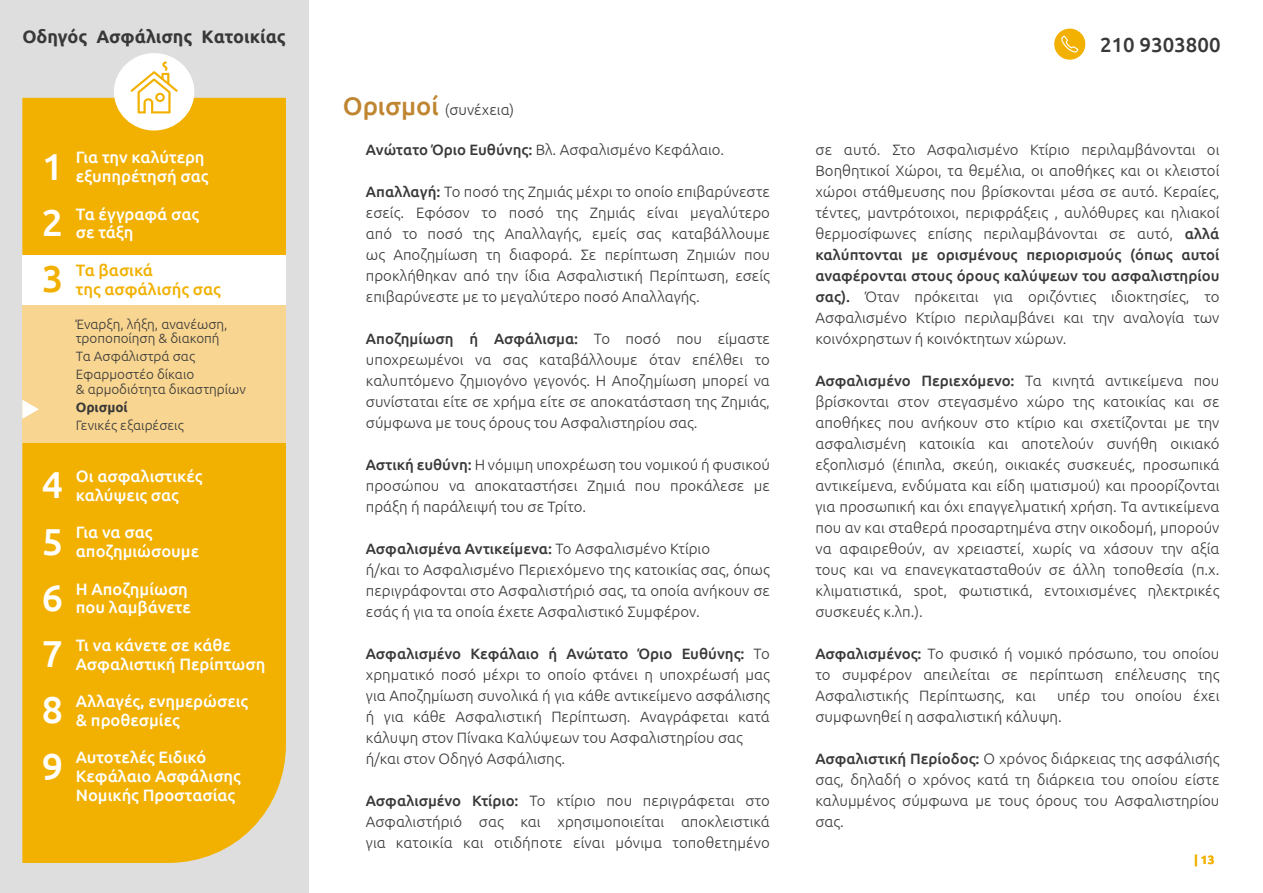
<style>
.page{position:relative;width:1263px;height:893px;background:#fff}
.page>*{position:absolute;margin:0;border:0;box-sizing:border-box;transform-origin:0 0}
.t1{font:500 37.5px/56.2px "Ubuntu";color:#fff}
.t2{font:500 37.5px "Ubuntu";color:#f2b100}
.t3{font:500 20.4px "Ubuntu";color:#383838}
.t4{font:700 18px "Ubuntu";color:#383838}
.t5{font:500 16.5px/18.8px "Ubuntu";color:#fff}
.t6{font:500 16.5px/18.8px "Ubuntu";color:#f2b100}
.t7{font:300 15px/21px "Ubuntu";color:#383838;text-align:justify}
.t8{font:300 13.5px/14.2px "Ubuntu";color:#383838}
.t9{font:700 13.5px "Ubuntu";color:#383838}
.t10{font:700 12px "Ubuntu";color:#f2b100}
.s1{font-weight:500;font-size:25.5px;color:#bf8531}
.s2{font-weight:500}
</style>
<div class="page">
<div style="left:0;top:0;width:308px;height:893px;background:#dedede"></div>
<div style="left:22px;top:98px;width:264px;height:765px;background:#f2b100"></div>
<div style="left:114px;top:53px;width:80px;height:77px;background:#fff;border-radius:50%"></div>
<svg style="left:130px;top:62px;width:48px;height:51px"></svg>
<div style="left:1054px;top:29px;width:31px;height:31px;background:#f2b100;border-radius:50%"></div>
<svg style="left:1061px;top:35px;width:18px;height:18px"></svg>
<div style="left:22px;top:305px;width:264px;height:138px;background:#f8d590"></div>
<div style="left:22px;top:255px;width:264px;height:50px;background:#fff"></div>
<svg style="left:22px;top:400px;width:17px;height:19px"></svg>
<p class="t4" style="left:22px;top:25px;width:265px">Oδηγός Ασφάλισης Kατοικίας</p>
<h2 class="t3" style="left:1100px;top:32px;width:122px">210 9303800</h2>
<h1 class="t1" style="left:42px;top:137px;width:23px">1<br>2</h1>
<h1 class="t2" style="left:42px;top:255px;width:23px">3</h1>
<p class="t5" style="left:76px;top:148px;width:134px">Για την καλύτερη εξυπηρέτησή σας</p>
<p class="t5" style="left:76px;top:204px;width:125px">Τα έγγραφά σας σε τάξη</p>
<p class="t6" style="left:76px;top:260px;width:146px">Τα βασικά<br>της ασφάλισής σας</p>
<p class="t8" style="left:76px;top:317px;width:153px">Έναρξη, λήξη, ανανέωση, τροποποίηση &amp; διακοπή</p>
<p class="t8" style="left:76px;top:347px;width:121px;line-height:18px">Τα Ασφάλιστρά σας<br>Εφαρμοστέο δίκαιο</p>
<p class="t8" style="left:76px;top:381px;width:172px">&amp; αρμοδιότητα δικαστηρίων</p>
<p class="t9" style="left:76px;top:399px;width:53px">Ορισμοί</p>
<p class="t8" style="left:76px;top:417px;width:109px">Γενικές εξαιρέσεις</p>
<h1 class="t1" style="left:42px;top:456px;width:23px;text-align:justify">4<br>5<br>6<br>7<br>8<br>9</h1>
<p class="t5" style="left:76px;top:466px;width:128px">Οι ασφαλιστικές καλύψεις σας</p>
<p class="t5" style="left:76px;top:523px;width:125px">Για να σας αποζημιώσουμε</p>
<p class="t5" style="left:76px;top:579px;width:116px">Η Aποζημίωση που λαμβάνετε</p>
<p class="t5" style="left:76px;top:635px;width:191px">Τι να κάνετε σε κάθε<br>Ασφαλιστική Περίπτωση</p>
<p class="t5" style="left:76px;top:691px;width:174px">Αλλαγές, ενημερώσεις &amp; προθεσμίες</p>
<p class="t5" style="left:76px;top:748px;width:166px">Αυτοτελές Ειδικό<br>Κεφάλαιο Ασφάλισης<br>Νομικής Προστασίας</p>
<p class="t7" style="left:343px;top:98px;width:173px"><span class="s1">Ορισμοί</span> (συνέχεια)</p>
<p class="t7" style="left:366px;top:139px;width:360px"><span class="s2">Ανώτατο Όριο Ευθύνης:</span> Βλ. Ασφαλισμένο Κεφάλαιο.</p>
<p class="t7" style="left:366px;top:181px;width:405px"><span class="s2">Απαλλαγή:</span> Το ποσό της Ζημιάς μέχρι το οποίο επιβαρύνεστε εσείς. Εφόσον το ποσό της Ζημιάς είναι μεγαλύτερο από το ποσό της Απαλλαγής, εμείς σας καταβάλλουμε ως Αποζημίωση τη διαφορά. Σε περίπτωση Ζημιών που προκλήθηκαν από την ίδια Ασφαλιστική Περίπτωση, εσείς επιβαρύνεστε με το μεγαλύτερο ποσό Απαλλαγής.</p>
<p class="t7" style="left:366px;top:328px;width:405px"><span class="s2">Αποζημίωση ή Ασφάλισμα:</span> Το ποσό που είμαστε υποχρεωμένοι να σας καταβάλλουμε όταν επέλθει το καλυπτόμενο ζημιογόνο γεγονός. Η Αποζημίωση μπορεί να συνίσταται είτε σε χρήμα είτε σε αποκατάσταση της Ζημιάς, σύμφωνα με τους όρους του Ασφαλιστηρίου σας.</p>
<p class="t7" style="left:366px;top:454px;width:405px"><span class="s2">Αστική ευθύνη:</span> Η νόμιμη υποχρέωση του νομικού ή φυσικού προσώπου να αποκαταστήσει Ζημιά που προκάλεσε με πράξη ή παράλειψή του σε Τρίτο.</p>
<p class="t7" style="left:366px;top:538px;width:405px;text-align:left"><span class="s2">Ασφαλισμένα Αντικείμενα:</span> Το Ασφαλισμένο Κτίριο<br>ή/και το Ασφαλισμένο Περιεχόμενο της κατοικίας σας, όπως περιγράφονται στο Ασφαλιστήριό σας, τα οποία ανήκουν σε εσάς ή για τα οποία έχετε Ασφαλιστικό Συμφέρον.</p>
<p class="t7" style="left:366px;top:643px;width:405px;text-align:left"><span class="s2">Ασφαλισμένο Κεφάλαιο ή Ανώτατο Όριο Ευθύνης:</span> Το χρηματικό ποσό μέχρι το οποίο φτάνει η υποχρέωσή μας για Αποζημίωση συνολικά ή για κάθε αντικείμενο ασφάλισης ή για κάθε Ασφαλιστική Περίπτωση. Αναγράφεται κατά κάλυψη στον Πίνακα Καλύψεων του Ασφαλιστηρίου σας ή/και στον Οδηγό Ασφάλισης.</p>
<p class="t7" style="left:366px;top:790px;width:405px"><span class="s2">Ασφαλισμένο Κτίριο:</span> Το κτίριο που περιγράφεται στο Ασφαλιστήριό σας και χρησιμοποιείται αποκλειστικά για κατοικία και οτιδήποτε είναι μόνιμα τοποθετημένο</p>
<p class="t7" style="left:815px;top:139px;width:405px">σε αυτό. Στο Ασφαλισμένο Κτίριο περιλαμβάνονται οι Βοηθητικοί Χώροι, τα θεμέλια, οι αποθήκες και οι κλειστοί χώροι στάθμευσης που βρίσκονται μέσα σε αυτό. Κεραίες, τέντες, μαντρότοιχοι, περιφράξεις , αυλόθυρες και ηλιακοί θερμοσίφωνες επίσης περιλαμβάνονται σε αυτό, <span class="s2">αλλά καλύπτονται με ορισμένους περιορισμούς (όπως αυτοί αναφέρονται στους όρους καλύψεων του ασφαλιστηρίου σας).</span> Όταν πρόκειται για οριζόντιες ιδιοκτησίες, το Ασφαλισμένο Κτίριο περιλαμβάνει και την αναλογία των κοινόχρηστων ή κοινόκτητων χώρων.</p>
<p class="t7" style="left:815px;top:370px;width:405px"><span class="s2">Ασφαλισμένο Περιεχόμενο:</span> Τα κινητά αντικείμενα που βρίσκονται στον στεγασμένο χώρο της κατοικίας και σε αποθήκες που ανήκουν στο κτίριο και σχετίζονται με την ασφαλισμένη κατοικία και αποτελούν συνήθη οικιακό εξοπλισμό (έπιπλα, σκεύη, οικιακές συσκευές, προσωπικά αντικείμενα, ενδύματα και είδη ιματισμού) και προορίζονται για προσωπική και όχι επαγγελματική χρήση. Τα αντικείμενα που αν και σταθερά προσαρτημένα στην οικοδομή, μπορούν να αφαιρεθούν, αν χρειαστεί, χωρίς να χάσουν την αξία τους και να επανεγκατασταθούν σε άλλη τοποθεσία (π.χ. κλιματιστικά, spot, φωτιστικά, εντοιχισμένες ηλεκτρικές συσκευές κ.λπ.).</p>
<p class="t7" style="left:815px;top:643px;width:405px"><span class="s2">Ασφαλισμένος:</span> Το φυσικό ή νομικό πρόσωπο, του οποίου το συμφέρον απειλείται σε περίπτωση επέλευσης της Ασφαλιστικής Περίπτωσης, και</p>
<p class="t7" style="left:815px;top:685px;width:405px;text-indent:242px">υπέρ του οποίου έχει συμφωνηθεί η ασφαλιστική κάλυψη.</p>
<p class="t7" style="left:815px;top:748px;width:405px"><span class="s2">Ασφαλιστική Περίοδος:</span> Ο χρόνος διάρκειας της ασφάλισής σας, δηλαδή ο χρόνος κατά τη διάρκεια του οποίου είστε καλυμμένος σύμφωνα με τους όρους του Ασφαλιστηρίου σας.</p>
<p class="t10" style="left:1194px;top:853px;width:22px">| 13</p>
</div>
